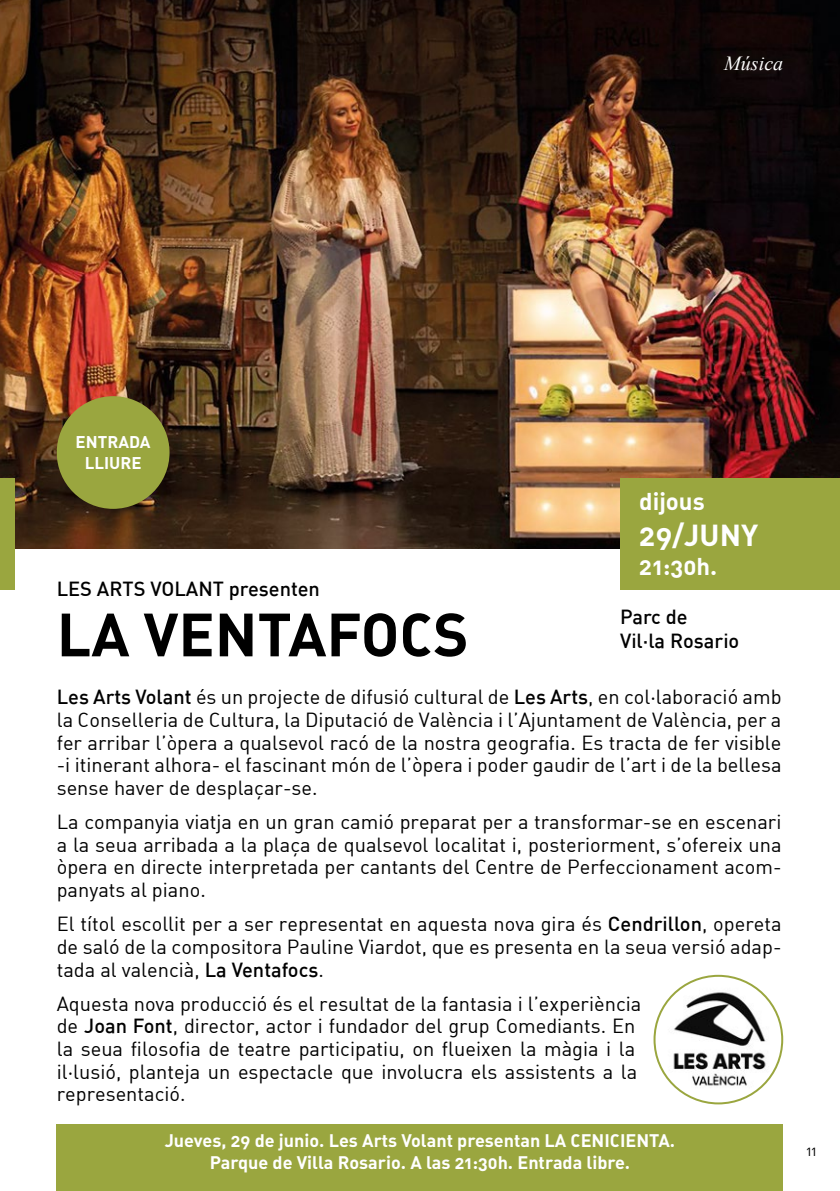
<style>
.page{position:relative;width:840px;height:1191px;background:#fff}
.page>*{position:absolute;margin:0;border:0;box-sizing:border-box;transform-origin:0 0}
.t1{font:60px "DIN Bold Alternate";color:#000}
.t2{font:30px "DIN Bold Alternate";color:#fff}
.t3{font:24px "DIN Bold Alternate";color:#fff}
.t4{font:20px/22.8px "DIN Regular Alternate";color:#000;text-align:justify}
.t5{font:500 20px/24px "DIN";color:#000}
.t6{font:italic 20px "Times New Roman";color:#fff}
.t7{font:18px/21.6px "DIN Bold Alternate";color:#fff;text-align:center}
.t8{font:16.8px/20.2px "DIN Bold Alternate";color:#fff;text-align:center}
.t9{font:14px "DIN Regular Alternate";color:#000}
.s1{font-family:"DIN";font-weight:500}
</style>
<div class="page">
<svg style="left:654px;top:975px;width:127px;height:128px"></svg>
<img style="left:662px;top:983px;width:113px;height:112px">
<img style="left:0;top:0;width:839px;height:548px">
<div style="left:0;top:478px;width:14px;height:112px;background:#9aa63f"></div>
<div style="left:57px;top:1124px;width:725px;height:67px;background:#9aa63f"></div>
<div style="left:619px;top:478px;width:220px;height:112px;background:#9aa63f"></div>
<div style="left:57px;top:396px;width:112px;height:113px;background:#9aa63f;border-radius:50%"></div>
<p class="t6" style="left:723px;top:49px;width:60px">Música</p>
<p class="t8" style="left:76px;top:431px;width:77px">ENTRADA<br>LLIURE</p>
<p class="t5" style="left:57px;top:576px;width:264px">LES ARTS VOLANT presenten</p>
<h1 class="t1" style="left:57px;top:595px;width:413px">LA VENTAFOCS</h1>
<p class="t3" style="left:639px;top:486px;width:67px">dijous</p>
<h2 class="t2" style="left:639px;top:516px;width:120px">29/JUNY</h2>
<p class="t3" style="left:639px;top:551px;width:79px">21:30h.</p>
<p class="t5" style="left:619px;top:604px;width:121px">Parc de<br>Vil·la Rosario</p>
<p class="t4" style="left:57px;top:685px;width:726px"><span class="s1">Les Arts Volant</span> és un projecte de difusió cultural de <span class="s1">Les Arts</span>, en col·laboració amb la Conselleria de Cultura, la Diputació de València i l’Ajuntament de València, per a fer arribar l’òpera a qualsevol racó de la nostra geografia. Es tracta de fer visible -i itinerant alhora- el fascinant món de l’òpera i poder gaudir de l’art i de la bellesa sense haver de desplaçar-se.</p>
<p class="t4" style="left:57px;top:810px;width:726px">La companyia viatja en un gran camió preparat per a transformar-se en escenari a la seua arribada a la plaça de qualsevol localitat i, posteriorment, s’ofereix una òpera en directe interpretada per cantants del Centre de Perfeccionament acom&shy;panyats al piano.</p>
<p class="t4" style="left:57px;top:912px;width:726px">El títol escollit per a ser representat en aquesta nova gira és <span class="s1">Cendrillon</span>, opereta de saló de la compositora Pauline Viardot, que es presenta en la seua versió adap&shy;tada al valencià, <span class="s1">La Ventafocs</span>.</p>
<p class="t4" style="left:57px;top:991px;width:586px;text-align:left">Aquesta nova producció és el resultat de la fantasia i l’experiència de <span class="s1">Joan Font</span>, director, actor i fundador del grup Comediants. En la seua filosofia de teatre participatiu, on flueixen la màgia i la il·lusió, planteja un espectacle que involucra els assistents a la representació.</p>
<p class="t7" style="left:165px;top:1128px;width:511px">Jueves, 29 de junio. Les Arts Volant presentan LA CENICIENTA.<br>Parque de Villa Rosario. A las 21:30h. Entrada libre.</p>
<p class="t9" style="left:805px;top:1142px;width:12px">11</p>
</div>
